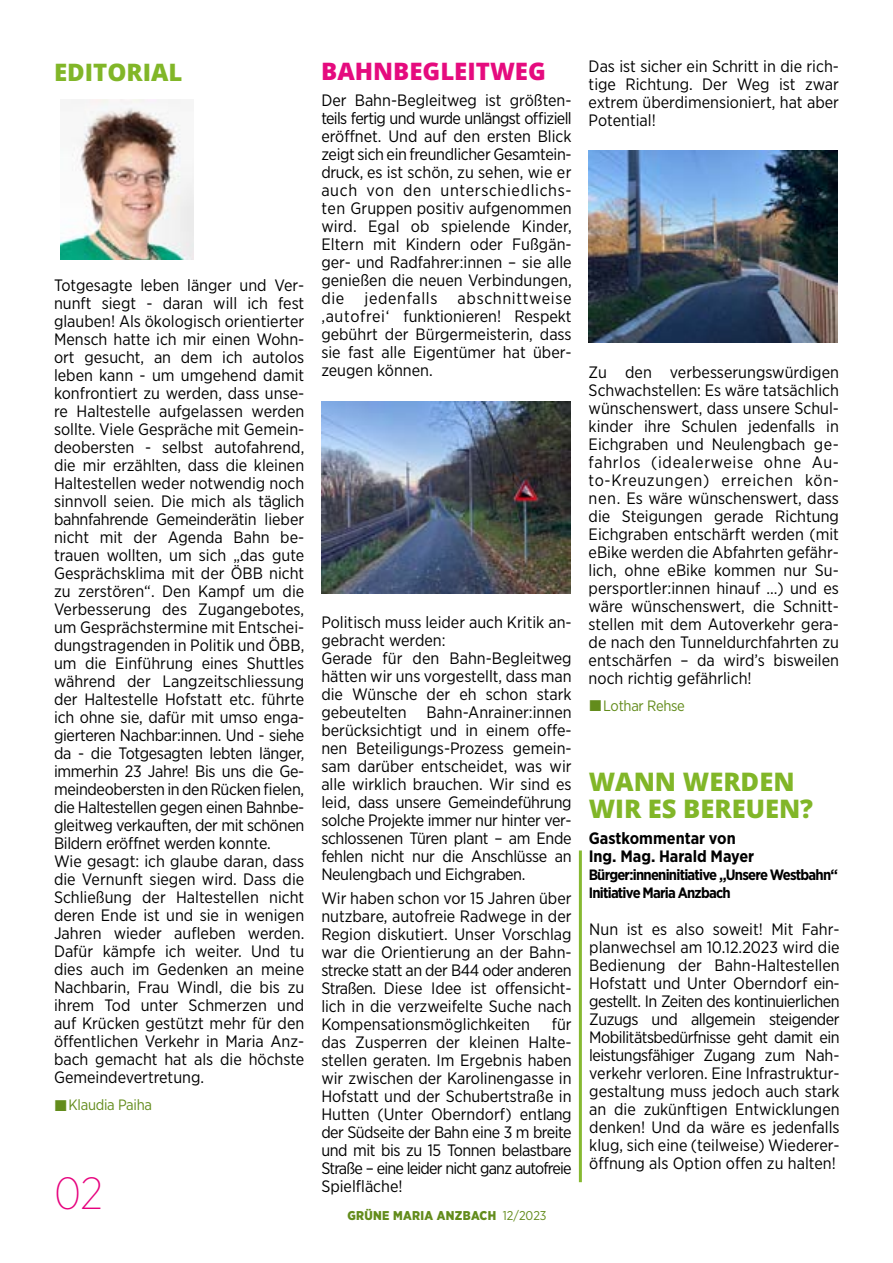
<style>
.page{position:relative;width:893px;height:1263px;background:#fff}
.page>*{position:absolute;margin:0;border:0;box-sizing:border-box;transform-origin:0 0}
.t1{font:200 45px "Gotham Narrow";color:#e6007d}
.t2{font:25.5px/27px "Open Sans";color:#81b628}
.t3{font:24px "Open Sans";color:#e50b7e}
.t4{font:24px "Open Sans";color:#81b628}
.t5{font:16.5px/18px "Gotham Narrow";color:#000;text-align:justify}
.t6{font:700 16.5px/18px "Gotham Narrow";color:#000}
.t7{font:700 15px/18px "Gotham Narrow";letter-spacing:-.05em;color:#000}
.t8{font:15px "Gotham Narrow";letter-spacing:-.02em;color:#638c1c}
.t9{font:900 12.75px "Gotham Narrow";letter-spacing:.025em;color:#638c1c}
.s1{font-weight:400}
</style>
<div class="page">
<div style="left:579px;top:850px;width:3px;height:332px;border:2px solid #81b628"></div>
<img style="left:321px;top:402px;width:249px;height:191px">
<img style="left:589px;top:151px;width:249px;height:191px">
<img style="left:61px;top:100px;width:133px;height:159px">
<h3 class="t4" style="left:54px;top:56px;width:130px">EDITORIAL</h3>
<p class="t5" style="left:54px;top:276px;width:252px;text-align:left">Totgesagte leben länger und Ver&shy;nunft siegt - daran will ich fest glauben! Als ökologisch orientierter Mensch hatte ich mir einen Wohn&shy;ort gesucht, an dem ich autolos leben kann - um umgehend damit konfrontiert zu werden, dass unse&shy;re Haltestelle aufgelassen werden sollte. Viele Gespräche mit Gemein&shy;deobersten - selbst autofahrend, die mir erzählten, dass die kleinen Haltestellen weder notwendig noch sinnvoll seien. Die mich als täglich bahnfahrende Gemeinderätin lieber nicht mit der Agenda Bahn be&shy;trauen wollten, um sich „das gute Gesprächsklima mit der ÖBB nicht zu zerstören“. Den Kampf um die Verbesserung des Zugangebotes, um Gesprächstermine mit Entschei&shy;dungstragenden in Politik und ÖBB, um die Einführung eines Shuttles während der Langzeitschliessung der Haltestelle Hofstatt etc. führte ich ohne sie, dafür mit umso enga&shy;gierteren Nachbar:innen. Und - siehe da - die Totgesagten lebten länger, immerhin 23 Jahre! Bis uns die Ge&shy;meindeobersten in den Rücken fielen, die Haltestellen gegen einen Bahnbe&shy;gleitweg verkauften, der mit schönen Bildern eröffnet werden konnte.<br>Wie gesagt: ich glaube daran, dass die Vernunft siegen wird. Dass die Schließung der Haltestellen nicht deren Ende ist und sie in wenigen Jahren wieder aufleben werden.<br>Dafür kämpfe ich weiter. Und tu dies auch im Gedenken an meine Nachbarin, Frau Windl, die bis zu ihrem Tod unter Schmerzen und auf Krücken gestützt mehr für den öffentlichen Verkehr in Maria Anz&shy;bach gemacht hat als die höchste Gemeindevertretung.</p>
<p class="t8" style="left:69px;top:1095px;width:85px">Klaudia Paiha</p>
<h1 class="t1" style="left:54px;top:1166px;width:51px">02</h1>
<h3 class="t3" style="left:321px;top:55px;width:226px">BAHNBEGLEITWEG</h3>
<p class="t5" style="left:321px;top:91px;width:252px">Der Bahn-Begleitweg ist größten&shy;teils fertig und wurde unlängst offiziell eröffnet. Und auf den ersten Blick zeigt sich ein freundlicher Gesamtein&shy;druck, es ist schön, zu sehen, wie er auch von den unterschiedlichs&shy;ten Gruppen positiv aufgenommen wird. Egal ob spielende Kinder, Eltern mit Kindern oder Fußgän&shy;ger- und Radfahrer:innen – sie alle genießen die neuen Verbindungen, die jedenfalls abschnittweise ‚autofrei‘ funktionieren! Respekt gebührt der Bürgermeisterin, dass sie fast alle Eigentümer hat über&shy;zeugen können.</p>
<p class="t5" style="left:321px;top:613px;width:252px;text-align:left">Politisch muss leider auch Kritik an&shy;gebracht werden:<br>Gerade für den Bahn-Begleitweg hätten wir uns vorgestellt, dass man die Wünsche der eh schon stark gebeutelten Bahn-Anrainer:innen berücksichtigt und in einem offe&shy;nen Beteiligungs-Prozess gemein&shy;sam darüber entscheidet, was wir alle wirklich brauchen. Wir sind es leid, dass unsere Gemeindeführung solche Projekte immer nur hinter ver&shy;schlossenen Türen plant – am Ende fehlen nicht nur die Anschlüsse an Neulengbach und Eichgraben.</p>
<p class="t5" style="left:321px;top:889px;width:252px">Wir haben schon vor 15 Jahren über nutzbare, autofreie Radwege in der Region diskutiert. Unser Vorschlag war die Orientierung an der Bahn&shy;strecke statt an der B44 oder anderen Straßen. Diese Idee ist offensicht&shy;lich in die verzweifelte Suche nach Kompensationsmöglichkeiten</p>
<p class="t5" style="left:321px;top:1015px;width:252px;text-indent:230px">für das Zusperren der kleinen Halte&shy;stellen geraten. Im Ergebnis haben wir zwischen der Karolinengasse in Hofstatt und der Schubertstraße in Hutten (Unter Oberndorf) entlang der Südseite der Bahn eine 3 m breite und mit bis zu 15 Tonnen belastbare Straße – eine leider nicht ganz autofreie Spielfläche!</p>
<p class="t9" style="left:347px;top:1207px;width:201px">GRÜNE MARIA ANZBACH <span class="s1">12/2023</span></p>
<p class="t5" style="left:589px;top:57px;width:252px">Das ist sicher ein Schritt in die rich&shy;tige Richtung. Der Weg ist zwar extrem überdimensioniert, hat aber Potential!</p>
<p class="t5" style="left:589px;top:363px;width:252px">Zu den verbesserungswürdigen Schwachstellen: Es wäre tatsächlich wünschenswert, dass unsere Schul&shy;kinder ihre Schulen jedenfalls in Eichgraben und Neulengbach ge&shy;fahrlos (idealerweise ohne Au&shy;to-Kreuzungen) erreichen kön&shy;nen. Es wäre wünschenswert, dass die Steigungen gerade Richtung Eichgraben entschärft werden (mit eBike werden die Abfahrten gefähr&shy;lich, ohne eBike kommen nur Su&shy;persportler:innen hinauf …) und es wäre wünschenswert, die Schnitt&shy;stellen mit dem Autoverkehr gera&shy;de nach den Tunneldurchfahrten zu entschärfen – da wird’s bisweilen noch richtig gefährlich!</p>
<p class="t8" style="left:603px;top:696px;width:83px">Lothar Rehse</p>
<h2 class="t2" style="left:589px;top:767px;width:226px">WANN WERDEN<br>WIR ES BEREUEN?</h2>
<p class="t6" style="left:589px;top:828px;width:167px">Gastkommentar von<br>Ing. Mag. Harald Mayer</p>
<p class="t7" style="left:589px;top:865px;width:251px">Bürger:inneninitiative „Unsere Westbahn“<br>Initiative Maria Anzbach</p>
<p class="t5" style="left:589px;top:920px;width:252px">Nun ist es also soweit! Mit Fahr&shy;planwechsel am 10.12.2023 wird die Bedienung der Bahn-Haltestellen Hofstatt und Unter Oberndorf ein&shy;gestellt. In Zeiten des kontinuierlichen Zuzugs und allgemein steigender Mobilitätsbedürfnisse geht damit ein leistungsfähiger Zugang zum Nah&shy;verkehr verloren. Eine Infrastruktur&shy;gestaltung muss jedoch auch stark an die zukünftigen Entwicklungen denken! Und da wäre es jedenfalls klug, sich eine (teilweise) Wiederer&shy;öffnung als Option offen zu halten!</p>
</div>
